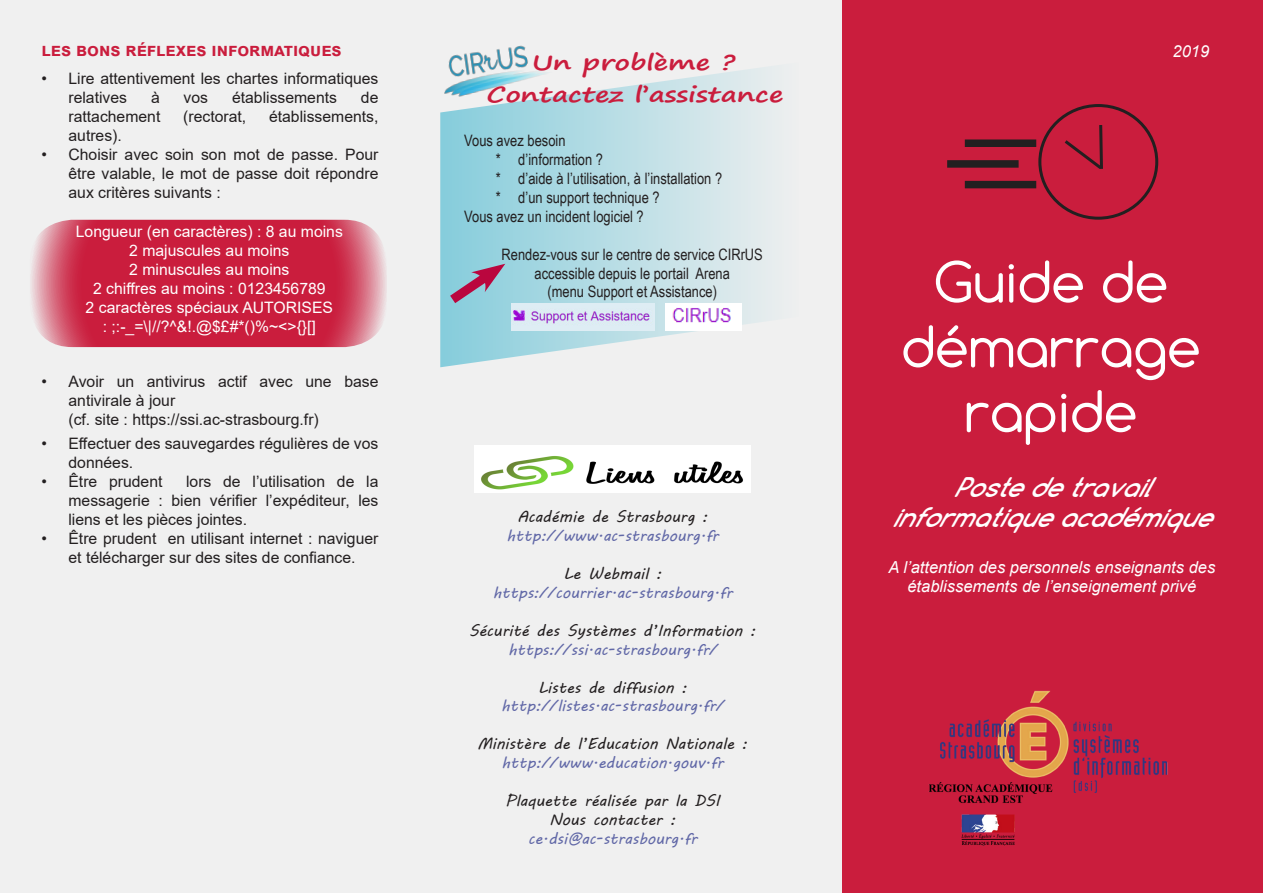
<style>
.page{position:relative;width:1263px;height:893px;background:#f0f0f0}
.page>*{position:absolute;margin:0;border:0;box-sizing:border-box;transform-origin:0 0}
.t1{font:54px/64.8px "Comfortaa";color:#fff;text-align:center}
.t2{font:italic 700 25.5px/30.6px "Comfortaa";color:#fff;text-align:center}
.t3{font:700 21px "Segoe Print";color:#ca1d3d;scale:1.32 1}
.t4{font:700 18px "Arial";color:#ca1d3d}
.t5{font:italic 16.5px/19.8px "Arial";color:#fff;text-align:center}
.t6{font:15.75px/18.9px "Arial";color:#231f20}
.t7{font:15.75px "Arial Narrow";color:#231f20}
.t8{font:15.75px "MV Boli";color:#6168a7}
.t9{font:15.75px "MV Boli";color:#231f20}
.t10{font:15.75px "Arial";color:#fff}
</style>
<div class="page">
<div style="left:842px;top:0;width:421px;height:893px;background:#ca1d3d"></div>
<svg style="left:30px;top:220px;width:357px;height:127px;fill:#ca1d3d"></svg>
<img style="left:928px;top:690px;width:240px;height:156px">
<div style="left:1038px;top:104px;width:120px;height:116px;border:3px solid #231f20;border-radius:50%"></div>
<svg style="left:1064px;top:125px;width:39px;height:44px"></svg>
<div style="left:965px;top:139px;width:71px;height:8px;background:#231f20"></div>
<div style="left:947px;top:160px;width:71px;height:8px;background:#231f20"></div>
<div style="left:965px;top:181px;width:71px;height:7px;background:#231f20"></div>
<svg style="left:440px;top:67px;width:328px;height:300px"></svg>
<svg style="left:444px;top:262px;width:61px;height:44px"></svg>
<img style="left:474px;top:445px;width:277px;height:47px">
<img style="left:511px;top:303px;width:143px;height:27px">
<img style="left:665px;top:303px;width:77px;height:27px">
<img style="left:440px;top:45px;width:135px;height:74px">
<p class="t4" style="left:41px;top:37px;width:302px">les bons réflexes informatiques</p>
<p class="t6" style="left:68px;top:69px;width:311px;text-indent:-27px">• Lire attentivement les chartes informatiques relatives</p>
<p class="t6" style="left:151px;top:88px;width:10px">à</p>
<p class="t6" style="left:184px;top:88px;width:26px">vos</p>
<p class="t6" style="left:232px;top:88px;width:107px">établissements</p>
<p class="t6" style="left:361px;top:88px;width:19px">de</p>
<p class="t6" style="left:68px;top:107px;width:93px">rattachement</p>
<p class="t6" style="left:183px;top:107px;width:65px">(rectorat,</p>
<p class="t6" style="left:269px;top:107px;width:111px">établissements,</p>
<p class="t6" style="left:68px;top:126px;width:55px">autres).</p>
<p class="t6" style="left:68px;top:145px;width:311px;text-align:justify;text-indent:-27px">• Choisir avec soin son mot de passe. Pour être valable, le mot de passe doit répondre aux critères suivants :</p>
<p class="t10" style="left:76px;top:221px;width:268px">Longueur (en caractères) : 8 au moins</p>
<p class="t10" style="left:129px;top:240px;width:162px">2 majuscules au moins</p>
<p class="t10" style="left:129px;top:259px;width:162px">2 minuscules au moins</p>
<p class="t10" style="left:93px;top:278px;width:234px">2 chiffres au moins : 0123456789</p>
<p class="t10" style="left:86px;top:297px;width:249px">2 caractères spéciaux AUTORISES</p>
<p class="t10" style="left:103px;top:315px;width:215px">: ;:-_=\|//?^&amp;!.@$£#*()%~&lt;&gt;{}[]</p>
<p class="t6" style="left:68px;top:372px;width:311px;text-indent:-27px">• Avoir un antivirus actif avec une base antivirale à jour</p>
<p class="t6" style="left:68px;top:409px;width:252px">(cf. site : https://ssi.ac-strasbourg.fr)</p>
<p class="t6" style="left:68px;top:434px;width:311px;text-indent:-27px">• Effectuer des sauvegardes régulières de vos données.</p>
<p class="t6" style="left:41px;top:472px;width:123px">• Être prudent</p>
<p class="t6" style="left:68px;top:472px;width:311px;text-align:justify;text-indent:118px">lors de l’utilisation de la messagerie : bien vérifier l’expéditeur, les liens et les pièces jointes.</p>
<p class="t6" style="left:41px;top:529px;width:338px;text-align:center">• Être prudent en utilisant internet : naviguer et télécharger sur des sites de confiance.</p>
<p class="t3" style="left:532px;top:43px;width:156px">Un problème ?</p>
<p class="t3" style="left:487px;top:76px;width:226px">Contactez l’assistance</p>
<p class="t7" style="left:464px;top:129px;width:103px">Vous avez besoin</p>
<p class="t7" style="left:496px;top:148px;width:109px">* d’information ?</p>
<p class="t7" style="left:496px;top:167px;width:228px">* d’aide à l’utilisation, à l’installation ?</p>
<p class="t7" style="left:496px;top:186px;width:165px">* d’un support technique ?</p>
<p class="t7" style="left:464px;top:205px;width:181px">Vous avez un incident logiciel ?</p>
<p class="t7" style="left:502px;top:243px;width:263px">Rendez-vous sur le centre de service CIRrUS</p>
<p class="t7" style="left:535px;top:261px;width:197px">accessible depuis le portail Arena</p>
<p class="t7" style="left:547px;top:280px;width:171px">(menu Support et Assistance)</p>
<p class="t9" style="left:517px;top:506px;width:192px">Académie de Strasbourg :</p>
<p class="t8" style="left:506px;top:525px;width:214px">http://www.ac-strasbourg.fr</p>
<p class="t9" style="left:563px;top:563px;width:100px">Le Webmail :</p>
<p class="t8" style="left:493px;top:582px;width:241px">https://courrier.ac-strasbourg.fr</p>
<p class="t9" style="left:469px;top:620px;width:288px">Sécurité des Systèmes d’Information :</p>
<p class="t8" style="left:508px;top:639px;width:211px">https://ssi.ac-strasbourg.fr/</p>
<p class="t9" style="left:538px;top:676px;width:151px">Listes de diffusion :</p>
<p class="t8" style="left:501px;top:695px;width:224px">http://listes.ac-strasbourg.fr/</p>
<p class="t9" style="left:477px;top:733px;width:272px">Ministère de l’Education Nationale :</p>
<p class="t8" style="left:502px;top:752px;width:223px">http://www.education.gouv.fr</p>
<p class="t9" style="left:505px;top:790px;width:216px">Plaquette réalisée par la DSI</p>
<p class="t9" style="left:549px;top:809px;width:128px">Nous contacter :</p>
<p class="t8" style="left:528px;top:828px;width:170px">ce.dsi@ac-strasbourg.fr</p>
<p class="t5" style="left:1172px;top:41px;width:38px">2019</p>
<p class="t1" style="left:901px;top:249px;width:301px">Guide de démarrage rapide</p>
<p class="t2" style="left:891px;top:471px;width:338px">Postedetravail informatiqueacadémique</p>
<p class="t5" style="left:888px;top:557px;width:328px">A l’attention des personnels enseignants des établissements de l’enseignement privé</p>
</div>
